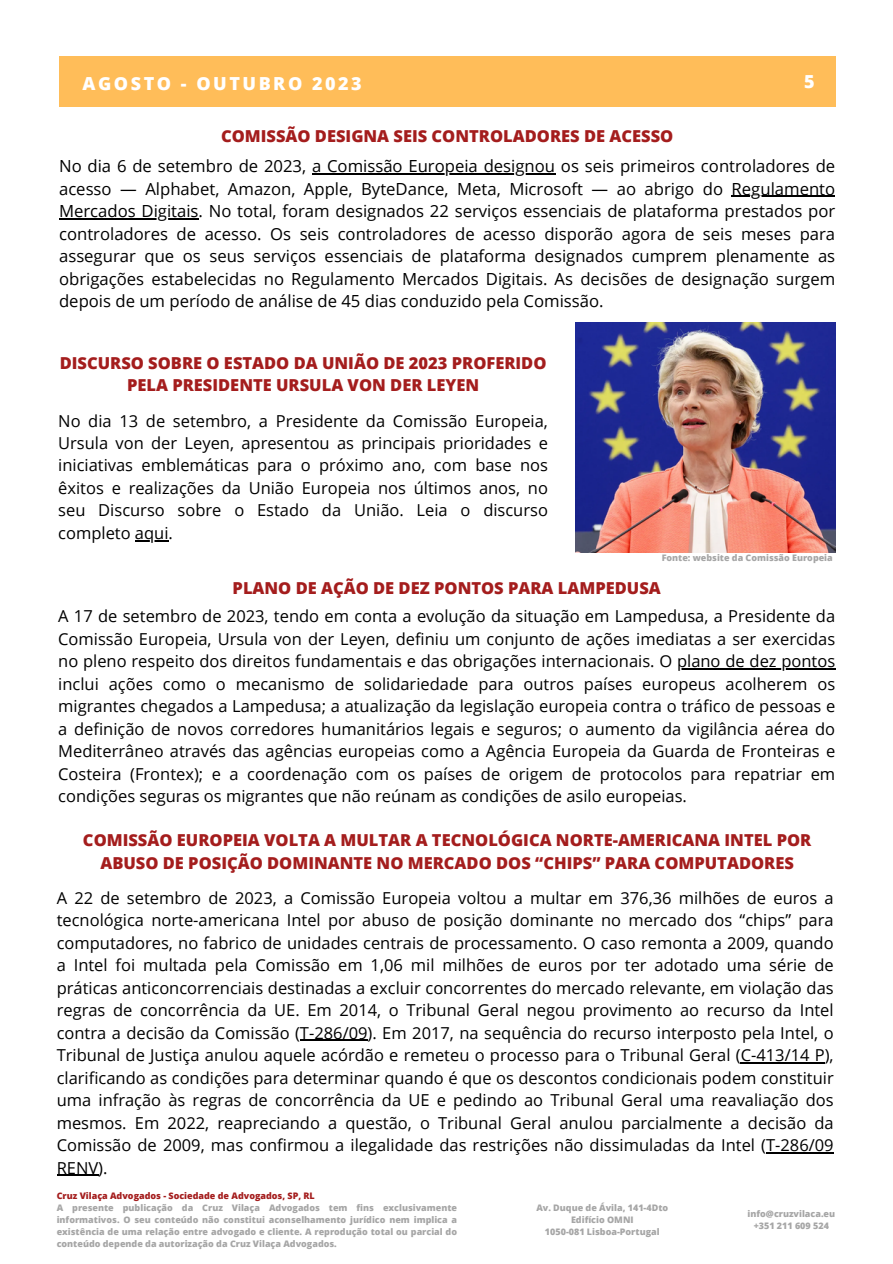
<style>
.page{position:relative;width:893px;height:1264px;background:#fff}
.page>*{position:absolute;margin:0;border:0;box-sizing:border-box;transform-origin:0 0}
.t1{font:800 18px "Open Sans";letter-spacing:.14em;color:#fff}
.t2{font:16.65px/22.5px "Open Sans";color:#000;text-align:justify}
.t3{font:16.5px/22.5px "Open Sans";color:#000;text-align:justify}
.t4{font:800 16.5px/22.5px "Open Sans";color:#a41d1d;text-align:center}
.t5{font:800 9px/12px "Open Sans";color:#a6a6a6;text-align:justify}
.t6{font:800 9px "Open Sans";color:#a41d1d}
</style>
<div class="page">
<div style="left:59px;top:56px;width:776px;height:51px;background:#ffbd59"></div>
<img style="left:575px;top:322px;width:260px;height:231px">
<hr style="left:312px;top:173px;width:243px;height:1px;background:#000">
<hr style="left:731px;top:196px;width:104px;height:1px;background:#000">
<hr style="left:59px;top:218px;width:140px;height:1px;background:#000">
<hr style="left:135px;top:540px;width:33px;height:1px;background:#000">
<hr style="left:677px;top:668px;width:158px;height:1px;background:#000">
<hr style="left:300px;top:1039px;width:67px;height:1px;background:#000">
<hr style="left:740px;top:1062px;width:84px;height:1px;background:#000">
<hr style="left:766px;top:1152px;width:67px;height:1px;background:#000">
<hr style="left:57px;top:1174px;width:41px;height:1px;background:#000">
<p class="t1" style="left:83px;top:70px;width:281px">AGOSTO - OUTUBRO 2023</p>
<p class="t1" style="left:804px;top:69px;width:12px">5</p>
<p class="t4" style="left:221px;top:124px;width:454px">COMISSÃO DESIGNA SEIS CONTROLADORES DE ACESSO</p>
<p class="t2" style="left:59px;top:154px;width:777px">No dia 6 de setembro de 2023, a Comissão Europeia designou os seis primeiros controladores de acesso — Alphabet, Amazon, Apple, ByteDance, Meta, Microsoft — ao abrigo do Regulamento Mercados Digitais. No total, foram designados 22 serviços essenciais de plataforma prestados por controladores de acesso. Os seis controladores de acesso disporão agora de seis meses para assegurar que os seus serviços essenciais de plataforma designados cumprem plenamente as obrigações estabelecidas no Regulamento Mercados Digitais. As decisões de designação surgem depois de um período de análise de 45 dias conduzido pela Comissão.</p>
<p class="t4" style="left:60px;top:351px;width:488px">DISCURSO SOBRE O ESTADO DA UNIÃO DE 2023 PROFERIDO<br>PELA PRESIDENTE URSULA VON DER LEYEN</p>
<p class="t3" style="left:58px;top:409px;width:491px">No dia 13 de setembro, a Presidente da Comissão Europeia, Ursula von der Leyen, apresentou as principais prioridades e iniciativas emblemáticas para o próximo ano, com base nos êxitos e realizações da União Europeia nos últimos anos, no seu Discurso sobre o Estado da União. Leia o discurso completo aqui.</p>
<p class="t4" style="left:232px;top:576px;width:430px">PLANO DE AÇÃO DE DEZ PONTOS PARA LAMPEDUSA</p>
<p class="t3" style="left:58px;top:605px;width:778px">A 17 de setembro de 2023, tendo em conta a evolução da situação em Lampedusa, a Presidente da Comissão Europeia, Ursula von der Leyen, definiu um conjunto de ações imediatas a ser exercidas no pleno respeito dos direitos fundamentais e das obrigações internacionais. O plano de dez pontos inclui ações como o mecanismo de solidariedade para outros países europeus acolherem os migrantes chegados a Lampedusa; a atualização da legislação europeia contra o tráfico de pessoas e a definição de novos corredores humanitários legais e seguros; o aumento da vigilância aérea do Mediterrâneo através das agências europeias como a Agência Europeia da Guarda de Fronteiras e Costeira (Frontex); e a coordenação com os países de origem de protocolos para repatriar em condições seguras os migrantes que não reúnam as condições de asilo europeias.</p>
<p class="t4" style="left:83px;top:828px;width:729px">COMISSÃO EUROPEIA VOLTA A MULTAR A TECNOLÓGICA NORTE-AMERICANA INTEL POR<br>ABUSO DE POSIÇÃO DOMINANTE NO MERCADO DOS “CHIPS” PARA COMPUTADORES</p>
<p class="t3" style="left:57px;top:886px;width:778px">A 22 de setembro de 2023, a Comissão Europeia voltou a multar em 376,36 milhões de euros a tecnológica norte-americana Intel por abuso de posição dominante no mercado dos “chips” para computadores, no fabrico de unidades centrais de processamento. O caso remonta a 2009, quando a Intel foi multada pela Comissão em 1,06 mil milhões de euros por ter adotado uma série de práticas anticoncorrenciais destinadas a excluir concorrentes do mercado relevante, em violação das regras de concorrência da UE. Em 2014, o Tribunal Geral negou provimento ao recurso da Intel contra a decisão da Comissão (T-286/09). Em 2017, na sequência do recurso interposto pela Intel, o Tribunal de Justiça anulou aquele acórdão e remeteu o processo para o Tribunal Geral (C-413/14 P), clarificando as condições para determinar quando é que os descontos condicionais podem constituir uma infração às regras de concorrência da UE e pedindo ao Tribunal Geral uma reavaliação dos mesmos. Em 2022, reapreciando a questão, o Tribunal Geral anulou parcialmente a decisão da Comissão de 2009, mas confirmou a ilegalidade das restrições não dissimuladas da Intel (T-286/09<br>RENV).</p>
<p class="t5" style="left:661px;top:551px;width:173px">Fonte: website da Comissão Europeia</p>
<p class="t6" style="left:57px;top:1189px;width:259px">Cruz Vilaça Advogados - Sociedade de Advogados, SP, RL</p>
<p class="t5" style="left:57px;top:1201px;width:402px">A presente publicação da Cruz Vilaça Advogados tem fins exclusivamente informativos. O seu conteúdo não constitui aconselhamento jurídico nem implica a existência de uma relação entre advogado e cliente. A reprodução total ou parcial do conteúdo depende da autorização da Cruz Vilaça Advogados.</p>
<p class="t5" style="left:536px;top:1201px;width:133px">Av. Duque de Ávila, 141-4Dto</p>
<p class="t5" style="left:571px;top:1213px;width:64px">Edifício OMNI</p>
<p class="t5" style="left:545px;top:1225px;width:116px">1050-081 Lisboa-Portugal</p>
<p class="t5" style="left:747px;top:1207px;width:89px">info@cruzvilaca.eu</p>
<p class="t5" style="left:753px;top:1219px;width:77px">+351 211 609 524</p>
</div>
